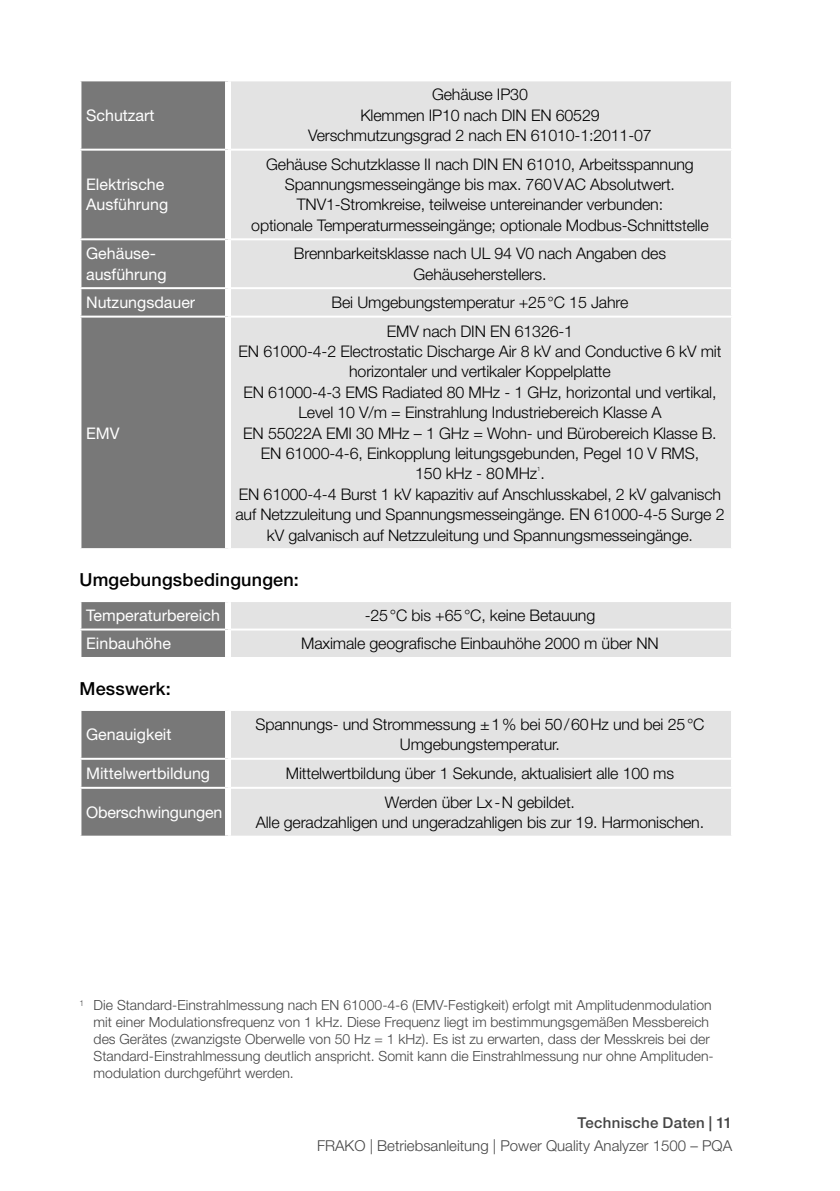
<style>
.page{position:relative;width:840px;height:1191px;background:#fff}
.page>*{position:absolute;margin:0;border:0;box-sizing:border-box;transform-origin:0 0}
.t1{font:500 18px "Helvetica Neue LT Std";letter-spacing:.01em;color:#000}
.t2{font:300 16px/20.4px "Helvetica Neue LT Std";letter-spacing:-.01em;color:#000;text-align:center}
.t3{font:16px/20.4px "Helvetica Neue LT Std";color:#fff}
.t4{font:300 15px "Helvetica Neue LT Std";color:#454545}
.t5{font:500 15px "Helvetica Neue LT Std";letter-spacing:.02em;color:#454545}
.t6{font:300 14px/16.8px "Helvetica Neue LT Std";color:#454545}
.t7{font:300 6px "Helvetica Neue LT Std";color:#000}
</style>
<div class="page">
<svg style="left:81px;top:81px;width:144px;height:467px;background:#7f7f7f"></svg>
<div style="left:231px;top:81px;width:499px;height:467px;background:#e3e3e3"></div>
<hr style="left:79px;top:149px;width:146px;height:2px;background:#fff">
<hr style="left:231px;top:149px;width:501px;height:2px;background:#fff">
<hr style="left:79px;top:238px;width:146px;height:2px;background:#fff">
<hr style="left:231px;top:238px;width:501px;height:2px;background:#fff">
<hr style="left:79px;top:287px;width:146px;height:2px;background:#fff">
<hr style="left:231px;top:287px;width:501px;height:2px;background:#fff">
<hr style="left:79px;top:315px;width:146px;height:2px;background:#fff">
<hr style="left:231px;top:315px;width:501px;height:2px;background:#fff">
<svg style="left:81px;top:602px;width:649px;height:55px;background:#cbcbcb"></svg>
<hr style="left:79px;top:628px;width:146px;height:2px;background:#fff">
<hr style="left:231px;top:628px;width:501px;height:2px;background:#fff">
<div style="left:225px;top:602px;width:6px;height:27px;background:#fff"></div>
<div style="left:225px;top:629px;width:6px;height:28px;background:#fff"></div>
<div style="left:81px;top:711px;width:144px;height:124px;background:#787878"></div>
<div style="left:231px;top:711px;width:499px;height:124px;background:#e3e3e3"></div>
<hr style="left:79px;top:758px;width:146px;height:2px;background:#fff">
<hr style="left:231px;top:758px;width:501px;height:2px;background:#fff">
<hr style="left:79px;top:787px;width:146px;height:2px;background:#fff">
<hr style="left:231px;top:787px;width:501px;height:2px;background:#fff">
<p class="t3" style="left:86px;top:105px;width:70px">Schutzart</p>
<p class="t3" style="left:86px;top:174px;width:84px">Elektrische<br>Ausführung</p>
<p class="t2" style="left:308px;top:84px;width:345px">Gehäuse IP30<br>Klemmen IP10 nach DIN EN 60529<br>Verschmutzungsgrad 2 nach EN 61010-1:2011-07</p>
<p class="t2" style="left:251px;top:153px;width:458px">Gehäuse Schutzklasse II nach DIN EN 61010, Arbeitsspannung Spannungsmesseingänge bis max. 760VAC Absolutwert.<br>TNV1-Stromkreise, teilweise untereinander verbunden:<br>optionale Temperaturmesseingänge; optionale Modbus-Schnittstelle</p>
<p class="t3" style="left:86px;top:243px;width:82px">Gehäuse&shy;ausführung</p>
<p class="t2" style="left:294px;top:243px;width:373px">Brennbarkeitsklasse nach UL 94 V0 nach Angaben des<br>Gehäuseherstellers.</p>
<p class="t3" style="left:86px;top:292px;width:111px">Nutzungsdauer</p>
<p class="t2" style="left:331px;top:292px;width:298px">Bei Umgebungstemperatur +25°C 15 Jahre</p>
<p class="t2" style="left:238px;top:320px;width:484px">EMV nach DIN EN 61326-1<br>EN 61000-4-2 Electrostatic Discharge Air 8 kV and Conductive 6 kV mit horizontaler und vertikaler Koppelplatte<br>EN 61000-4-3 EMS Radiated 80 MHz - 1 GHz, horizontal und vertikal, Level 10 V/m = Einstrahlung Industriebereich Klasse A<br>EN 55022A EMI 30 MHz – 1 GHz = Wohn- und Bürobereich Klasse B.<br>EN 61000-4-6, Einkopplung leitungsgebunden, Pegel 10 V RMS,<br>150 kHz - 80MHz .</p>
<p class="t3" style="left:86px;top:422px;width:35px">EMV</p>
<p class="t7" style="left:537px;top:465px;width:5px">1</p>
<p class="t2" style="left:235px;top:483px;width:490px">EN 61000-4-4 Burst 1 kV kapazitiv auf Anschlusskabel, 2 kV galvanisch auf Netzzuleitung und Spannungsmesseingänge. EN 61000-4-5 Surge 2 kV galvanisch auf Netzzuleitung und Spannungsmesseingänge.</p>
<p class="t1" style="left:79px;top:569px;width:221px">Umgebungsbedingungen:</p>
<p class="t3" style="left:86px;top:605px;width:135px">Temperaturbereich</p>
<p class="t2" style="left:364px;top:605px;width:232px">-25°C bis +65°C, keine Betauung</p>
<p class="t3" style="left:86px;top:633px;width:86px">Einbauhöhe</p>
<p class="t2" style="left:301px;top:633px;width:359px">Maximale geografische Einbauhöhe 2000 m über NN</p>
<p class="t1" style="left:79px;top:678px;width:93px">Messwerk:</p>
<p class="t3" style="left:86px;top:724px;width:87px">Genauigkeit</p>
<p class="t2" style="left:255px;top:713px;width:450px">Spannungs- und Strommessung ±1% bei 50/60Hz und bei 25°C<br>Umgebungstemperatur.</p>
<p class="t3" style="left:86px;top:763px;width:125px">Mittelwertbildung</p>
<p class="t2" style="left:286px;top:763px;width:389px">Mittelwertbildung über 1 Sekunde, aktualisiert alle 100 ms</p>
<p class="t3" style="left:86px;top:802px;width:138px">Oberschwingungen</p>
<p class="t2" style="left:256px;top:791px;width:449px">Werden über Lx-N gebildet.<br>Alle geradzahligen und ungeradzahligen bis zur 19. Harmonischen.</p>
<p class="t6" style="left:94px;top:996px;width:621px;text-indent:-14px"><sup>1</sup> Die Standard-Einstrahlmessung nach EN 61000-4-6 (EMV-Festigkeit) erfolgt mit Amplitudenmodulation mit einer Modulationsfrequenz von 1 kHz. Diese Frequenz liegt im bestimmungsgemäßen Messbereich des Gerätes (zwanzigste Oberwelle von 50 Hz = 1 kHz). Es ist zu erwarten, dass der Messkreis bei der Standard-Einstrahlmessung deutlich anspricht. Somit kann die Einstrahlmessung nur ohne Amplituden&shy;modulation durchgeführt werden.</p>
<p class="t5" style="left:577px;top:1113px;width:156px">Technische Daten | 11</p>
<p class="t4" style="left:317px;top:1137px;width:416px">FRAKO | Betriebsanleitung | Power Quality Analyzer 1500 – PQA</p>
</div>
